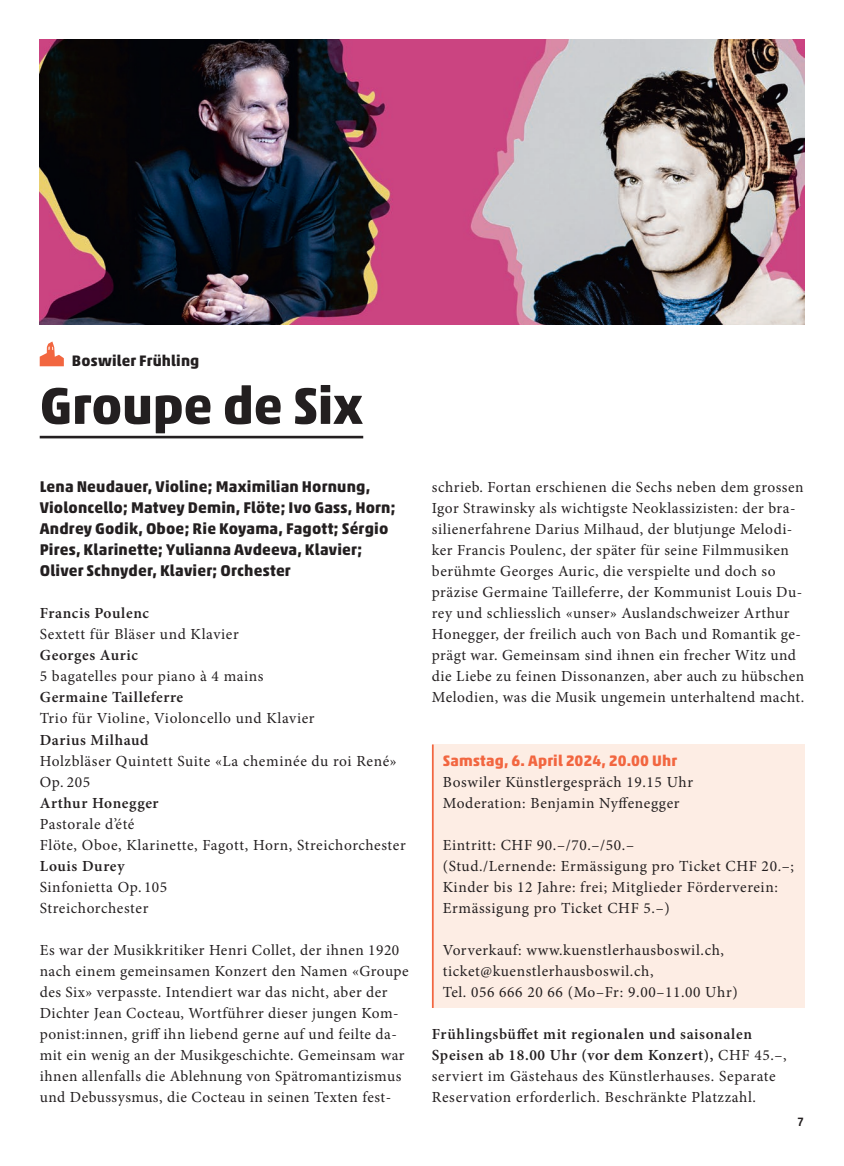
<style>
.page{position:relative;width:844px;height:1166px;background:#fff}
.page>*{position:absolute;margin:0;border:0;box-sizing:border-box;transform-origin:0 0}
.Titel___30{font:700 52.5px "Akko W01";letter-spacing:-.005em;color:#231f20}
._3_Musiker{font:700 15.75px/21px "Akko W01";letter-spacing:.01em;color:#231f20}
.Fliesstext{font:15.4px/21px "Minion Pro";letter-spacing:.03em;color:#231f20}
.Fliesstext-2{font:600 15.4px "Minion Pro";letter-spacing:.04em;color:#231f20}
.Untertitel{font:700 15.4px "Akko W01";letter-spacing:.01em;color:#f26640}
.Untertitel-2{font:700 15.4px "Akko W01";letter-spacing:.01em;color:#231f20}
.t1{font:500 12.25px "Akko W01";color:#231f20}
.s1{font-weight:600}
</style>
<div class="page">
<img style="left:40px;top:40px;width:764px;height:284px">
<div style="left:432px;top:744px;width:372px;height:264px;background:#fdede4"></div>
<hr style="left:432px;top:744px;width:1px;height:264px;background:#f26640">
<hr style="left:40px;top:436px;width:323px;height:2px;background:#231f20">
<svg style="left:40px;top:341px;width:24px;height:25px"></svg>
<p class="Untertitel-2" style="left:72px;top:352px;width:129px">Boswiler Frühling</p>
<p class="Titel___30" style="left:40px;top:373px;width:324px">Groupe de Six</p>
<p class="_3_Musiker" style="left:40px;top:476px;width:357px">Lena Neudauer, Violine; Maximilian Hornung, Violoncello; Matvey Demin, Flöte; Ivo Gass, Horn; Andrey Godik, Oboe; Rie Koyama, Fagott; Sérgio Pires, Klarinette; Yulianna Avdeeva, Klavier; Oliver Schnyder, Klavier; Orchester</p>
<p class="Fliesstext-2" style="left:40px;top:603px;width:111px">Francis Poulenc</p>
<p class="Fliesstext" style="left:40px;top:624px;width:200px">Sextett für Bläser und Klavier</p>
<p class="Fliesstext-2" style="left:40px;top:645px;width:100px">Georges Auric</p>
<p class="Fliesstext" style="left:40px;top:666px;width:225px">5 bagatelles pour piano à 4 mains</p>
<p class="Fliesstext-2" style="left:40px;top:687px;width:145px">Germaine Tailleferre</p>
<p class="Fliesstext" style="left:40px;top:708px;width:276px">Trio für Violine, Violoncello und Klavier</p>
<p class="Fliesstext-2" style="left:40px;top:729px;width:110px">Darius Milhaud</p>
<p class="Fliesstext" style="left:40px;top:750px;width:358px">Holzbläser Quintett Suite «La cheminée du roi René»<br>Op. 205</p>
<p class="Fliesstext-2" style="left:40px;top:792px;width:120px">Arthur Honegger</p>
<p class="Fliesstext" style="left:40px;top:813px;width:96px">Pastorale d’été</p>
<p class="Fliesstext" style="left:40px;top:834px;width:367px">Flöte, Oboe, Klarinette, Fagott, Horn, Streichorchester</p>
<p class="Fliesstext-2" style="left:40px;top:855px;width:86px">Louis Durey</p>
<p class="Fliesstext" style="left:40px;top:876px;width:129px">Sinfonietta Op. 105</p>
<p class="Fliesstext" style="left:40px;top:897px;width:110px">Streichorchester</p>
<p class="Fliesstext" style="left:40px;top:939px;width:370px">Es war der Musikkritiker Henri Collet, der ihnen 1920 nach einem gemeinsamen Konzert den Namen «Groupe des Six» verpasste. Intendiert war das nicht, aber der Dichter Jean Cocteau, Wortführer dieser jungen Kom&shy;ponist:innen, griff ihn liebend gerne auf und feilte da&shy;mit ein wenig an der Musikgeschichte. Gemeinsam war ihnen allenfalls die Ablehnung von Spätromantizismus und Debussysmus, die Cocteau in seinen Texten fest-</p>
<p class="Fliesstext" style="left:432px;top:477px;width:374px">schrieb. Fortan erschienen die Sechs neben dem grossen Igor Strawinsky als wichtigste Neoklassizisten: der bra&shy;silienerfahrene Darius Milhaud, der blutjunge Melodi&shy;ker Francis Poulenc, der später für seine Filmmusiken berühmte Georges Auric, die verspielte und doch so präzise Germaine Tailleferre, der Kommunist Louis Du&shy;rey und schliesslich «unser» Auslandschweizer Arthur Honegger, der freilich auch von Bach und Romantik ge&shy;prägt war. Gemeinsam sind ihnen ein frecher Witz und die Liebe zu feinen Dissonanzen, aber auch zu hübschen Melodien, was die Musik ungemein unterhaltend macht.</p>
<p class="Untertitel" style="left:442px;top:751px;width:236px">Samstag, 6. April 2024, 20.00 Uhr</p>
<p class="Fliesstext" style="left:442px;top:771px;width:252px">Boswiler Künstlergespräch 19.15 Uhr</p>
<p class="Fliesstext" style="left:442px;top:792px;width:238px">Moderation: Benjamin Nyffenegger</p>
<p class="Fliesstext" style="left:442px;top:834px;width:352px">Eintritt: CHF 90.–/70.–/50.–<br>(Stud./Lernende: Ermässigung pro Ticket CHF 20.–; Kinder bis 12 Jahre: frei; Mitglieder Förderverein:<br>Ermässigung pro Ticket CHF 5.–)</p>
<p class="Fliesstext" style="left:442px;top:939px;width:283px">Vorverkauf: www.kuenstlerhausboswil.ch,</p>
<p class="Fliesstext" style="left:442px;top:960px;width:212px">ticket@kuenstlerhausboswil.ch,</p>
<p class="Fliesstext" style="left:442px;top:981px;width:296px">Tel. 056 666 20 66 (Mo–Fr: 9.00–11.00 Uhr)</p>
<p class="Fliesstext" style="left:432px;top:1023px;width:356px"><span class="s1">Frühlingsbüffet mit regionalen und saisonalen Speisen ab 18.00 Uhr (vor dem Konzert),</span> CHF 45.–, serviert im Gästehaus des Künstlerhauses. Separate Reservation erforderlich. Beschränkte Platzzahl.</p>
<p class="t1" style="left:797px;top:1114px;width:8px">7</p>
</div>
